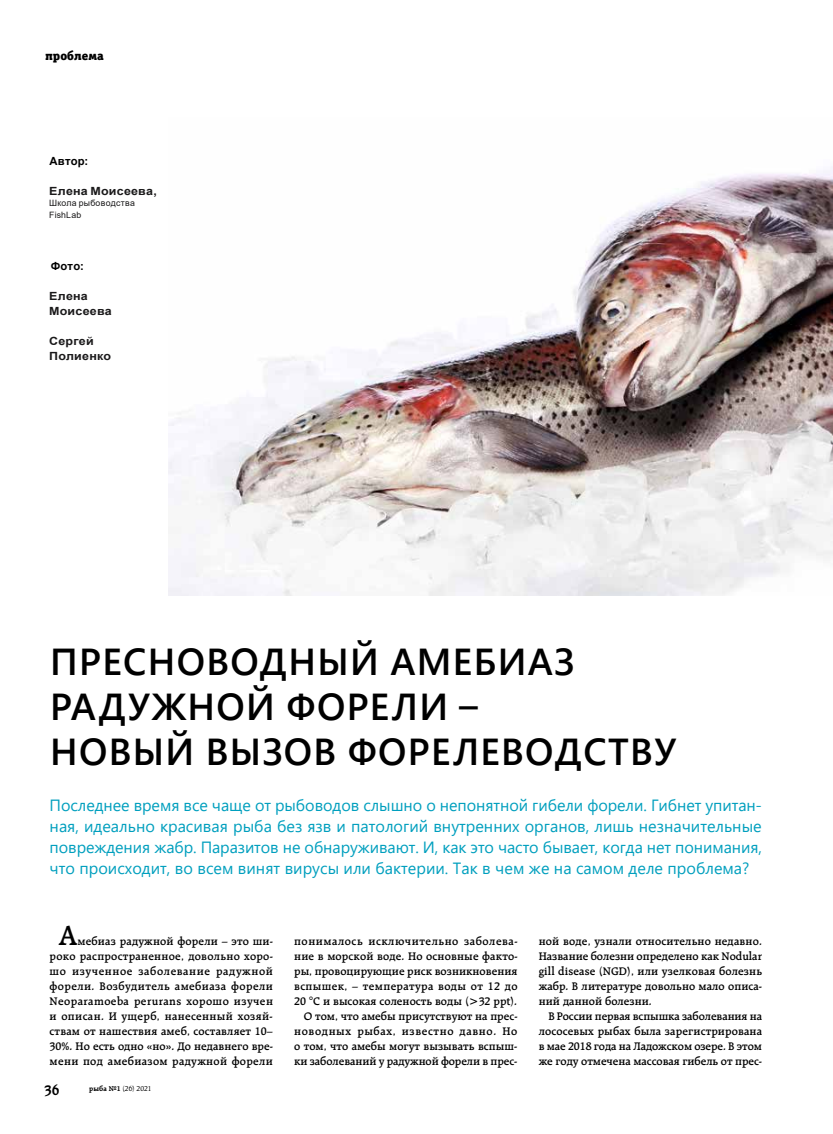
<style>
.page{position:relative;width:833px;height:1134px;background:#fff}
.page>*{position:absolute;margin:0;border:0;box-sizing:border-box;transform-origin:0 0}
.t1{font:600 37.5px/45px "Segoe UI";letter-spacing:.035em;color:#000}
.t2{font:30px "Raleigh Dm BT";color:#000}
.t3{font:16.25px/21.2px "Segoe UI";color:#009fbe;text-align:justify}
.t4{font:700 15px "Raleigh BT";color:#000}
.t5{font:12.5px "Officina Serif Black ITC";letter-spacing:.01em;color:#000}
.t6{font:11.88px/15px "Raleigh Dm BT";color:#000;text-align:justify}
.t7{font:700 11.25px/15px "Arial";letter-spacing:.015em;color:#1a191a;scale:1.11 1}
.t8{font:700 11.25px "Arial";letter-spacing:.015em;color:#000}
.t9{font:8.75px/11.2px "Arial";letter-spacing:.025em;color:#1a191a}
.t10{font:7.5px "Raleigh BT";letter-spacing:.015em;color:#000}
.s1{font-weight:700}
</style>
<div class="page">
<img style="left:169px;top:167px;width:664px;height:428px">
<p class="t5" style="left:46px;top:48px;width:60px">проблема</p>
<p class="t8" style="left:50px;top:153px;width:40px">Автор:</p>
<p class="t7" style="left:49px;top:184px;width:98px">Елена Моисеева,</p>
<p class="t9" style="left:49px;top:197px;width:87px">Школа рыбоводства<br>FishLab</p>
<p class="t8" style="left:51px;top:258px;width:34px">Фото:</p>
<p class="t7" style="left:49px;top:289px;width:58px">Елена<br>Моисеева</p>
<p class="t7" style="left:49px;top:334px;width:57px">Сергей<br>Полиенко</p>
<h1 class="t1" style="left:50px;top:636px;width:627px">ПРЕСНОВОДНЫЙ АМЕБИАЗ<br>РАДУЖНОЙ ФОРЕЛИ –<br>НОВЫЙ ВЫЗОВ ФОРЕЛЕВОДСТВУ</h1>
<p class="t3" style="left:50px;top:793px;width:714px">Последнее время все чаще от рыбоводов слышно о непонятной гибели форели. Гибнет упитан&shy;ная, идеально красивая рыба без язв и патологий внутренних органов, лишь незначительные повреждения жабр. Паразитов не обнаруживают. И, как это часто бывает, когда нет понимания, что происходит, во всем винят вирусы или бактерии. Так в чем же на самом деле проблема?</p>
<h2 class="t2" style="left:59px;top:917px;width:19px">А</h2>
<p class="t6" style="left:50px;top:933px;width:225px;text-indent:28px">мебиаз радужной форели – это ши&shy;роко распространенное, довольно хоро&shy;шо изученное заболевание радужной форели. Возбудитель амебиаза форели Neoparamoeba perurans хорошо изучен и описан. И ущерб, нанесенный хозяй&shy;ствам от нашествия амеб, составляет 10– 30%. Но есть одно «но». До недавнего вре&shy;мени под амебиазом радужной форели</p>
<p class="t6" style="left:294px;top:933px;width:225px;text-align:right">понималось исключительно заболева&shy;ние в морской воде. Но основные факто&shy;ры, провоцирующие риск возникновения вспышек, – температура воды от 12 до 20 °C и высокая соленость воды (&gt;32 ppt).<br>О том, что амебы присутствуют на прес&shy;новодных рыбах, известно давно. Но о том, что амебы могут вызывать вспыш&shy;ки заболеваний у радужной форели в прес-</p>
<p class="t6" style="left:539px;top:933px;width:225px">ной воде, узнали относительно недавно.<br>Название болезни определено как Nodular gill disease (NGD), или узелковая болезнь жабр. В литературе довольно мало описа&shy;ний данной болезни.</p>
<p class="t6" style="left:539px;top:1008px;width:225px;text-indent:10px">В России первая вспышка заболевания на лососевых рыбах была зарегистрирована в мае 2018 года на Ладожском озере. В этом же году отмечена массовая гибель от прес-</p>
<p class="t4" style="left:44px;top:1080px;width:17px">36</p>
<p class="t10" style="left:89px;top:1084px;width:64px"><span class="s1">рыба №1</span> (26) 2021</p>
</div>
